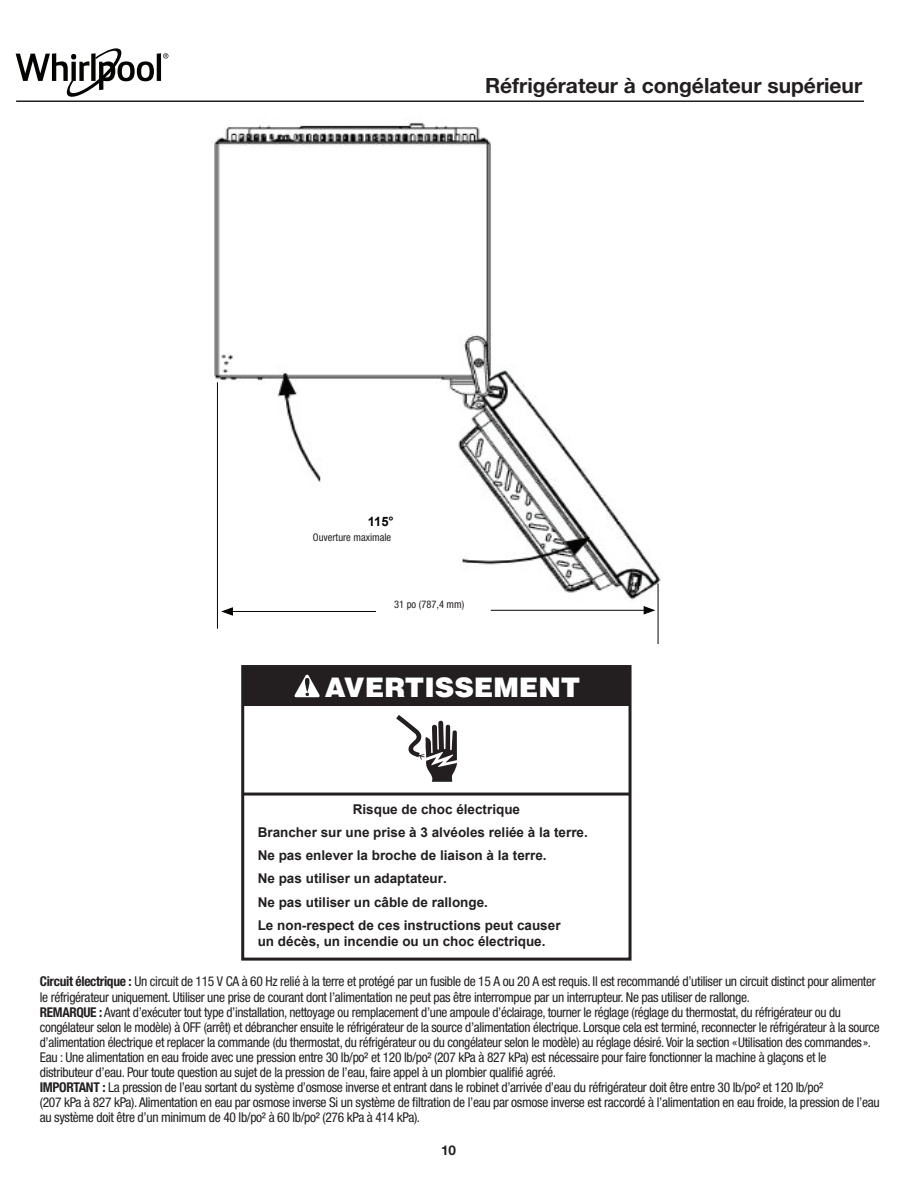
<style>
.page{position:relative;width:918px;height:1188px;background:#fff}
.page>*{position:absolute;margin:0;border:0;box-sizing:border-box;transform-origin:0 0}
.t1{font:900 27px "Helvetica";color:#fff}
.t2{font:700 21px "Helvetica Neue LT Std";color:#231f20}
.t3{font:condensed 13.5px/15.1px "Helvetica Neue LT Std";letter-spacing:-.025em;color:#231f20}
.t4{font:700 13.5px/23.2px "Arial";color:#231f20}
.t5{font:700 13.5px "Helvetica Neue LT Std";color:#231f20}
.t6{font:700 12.9px "Arial";color:#050504}
.t7{font:condensed 10.5px "Helvetica Neue LT Std";color:#231f20}
.s1{font-weight:700}
</style>
<div class="page">
<hr style="left:16px;top:100px;width:848px;height:2px;background:#231f20">
<hr style="left:243px;top:793px;width:387px;height:3px;background:#231f20">
<div style="left:243px;top:667px;width:387px;height:39px;background:#231f20"></div>
<svg style="left:294px;top:675px;width:26px;height:22px"></svg>
<div style="left:241px;top:665px;width:391px;height:296px;border:3px solid #231f20"></div>
<svg style="left:396px;top:715px;width:61px;height:67px"></svg>
<img style="left:212px;top:121px;width:449px;height:486px">
<div style="left:239px;top:499px;width:246px;height:52px;background:#fff"></div>
<hr style="left:217px;top:382px;width:1px;height:247px;background:#050504">
<hr style="left:658px;top:584px;width:1px;height:59px;background:#050504">
<hr style="left:232px;top:611px;width:144px;height:1px;background:#050504">
<svg style="left:221px;top:607px;width:12px;height:9px"></svg>
<hr style="left:491px;top:610px;width:153px;height:1px;background:#050504">
<svg style="left:643px;top:606px;width:13px;height:9px"></svg>
<div style="left:404px;top:593px;width:85px;height:50px;background:#fff"></div>
<svg style="left:163px;top:53px;width:5px;height:6px"></svg>
<hr style="left:157px;top:53px;width:4px;height:28px;background:#040503">
<svg style="left:16px;top:48px;width:138px;height:49px"></svg>
<h2 class="t2" style="left:485px;top:72px;width:379px">Réfrigérateur à congélateur supérieur</h2>
<p class="t6" style="left:368px;top:513px;width:28px">115°</p>
<p class="t7" style="left:313px;top:531px;width:80px">Ouverture maximale</p>
<p class="t7" style="left:394px;top:598px;width:72px">31 po (787,4 mm)</p>
<h1 class="t1" style="left:325px;top:670px;width:257px">AVERTISSEMENT</h1>
<p class="t4" style="left:258px;top:797px;width:332px;text-indent:95px">Risque de choc électrique<br>Brancher sur une prise à 3 alvéoles reliée à la terre.<br>Ne pas enlever la broche de liaison à la terre.<br>Ne pas utiliser un adaptateur.<br>Ne pas utiliser un câble de rallonge.<br>Le non-respect de ces instructions peut causer</p>
<p class="t4" style="left:258px;top:929px;width:289px">un décès, un incendie ou un choc électrique.</p>
<p class="t3" style="left:40px;top:973px;width:841px"><span class="s1">Circuit électrique :</span> Un circuit de 115 V CA à 60 Hz relié à la terre et protégé par un fusible de 15 A ou 20 A est requis. Il est recommandé d’utiliser un circuit distinct pour alimenter le réfrigérateur uniquement. Utiliser une prise de courant dont l’alimentation ne peut pas être interrompue par un interrupteur. Ne pas utiliser de rallonge.<br><span class="s1">REMARQUE :</span> Avant d’exécuter tout type d’installation, nettoyage ou remplacement d’une ampoule d’éclairage, tourner le réglage (réglage du thermostat, du réfrigérateur ou du congélateur selon le modèle) à OFF (arrêt) et débrancher ensuite le réfrigérateur de la source d’alimentation électrique. Lorsque cela est terminé, reconnecter le réfrigérateur à la source d’alimentation électrique et replacer la commande (du thermostat, du réfrigérateur ou du congélateur selon le modèle) au réglage désiré. Voir la section «Utilisation des commandes».<br>Eau : Une alimentation en eau froide avec une pression entre 30 lb/po² et 120 lb/po² (207 kPa à 827 kPa) est nécessaire pour faire fonctionner la machine à glaçons et le distributeur d’eau. Pour toute question au sujet de la pression de l’eau, faire appel à un plombier qualifié agréé.<br><span class="s1">IMPORTANT :</span> La pression de l’eau sortant du système d’osmose inverse et entrant dans le robinet d’arrivée d’eau du réfrigérateur doit être entre 30 lb/po² et 120 lb/po²<br>(207 kPa à 827 kPa). Alimentation en eau par osmose inverse Si un système de filtration de l’eau par osmose inverse est raccordé à l’alimentation en eau froide, la pression de l’eau au système doit être d’un minimum de 40 lb/po² à 60 lb/po² (276 kPa à 414 kPa).</p>
<p class="t5" style="left:441px;top:1142px;width:17px">10</p>
</div>
